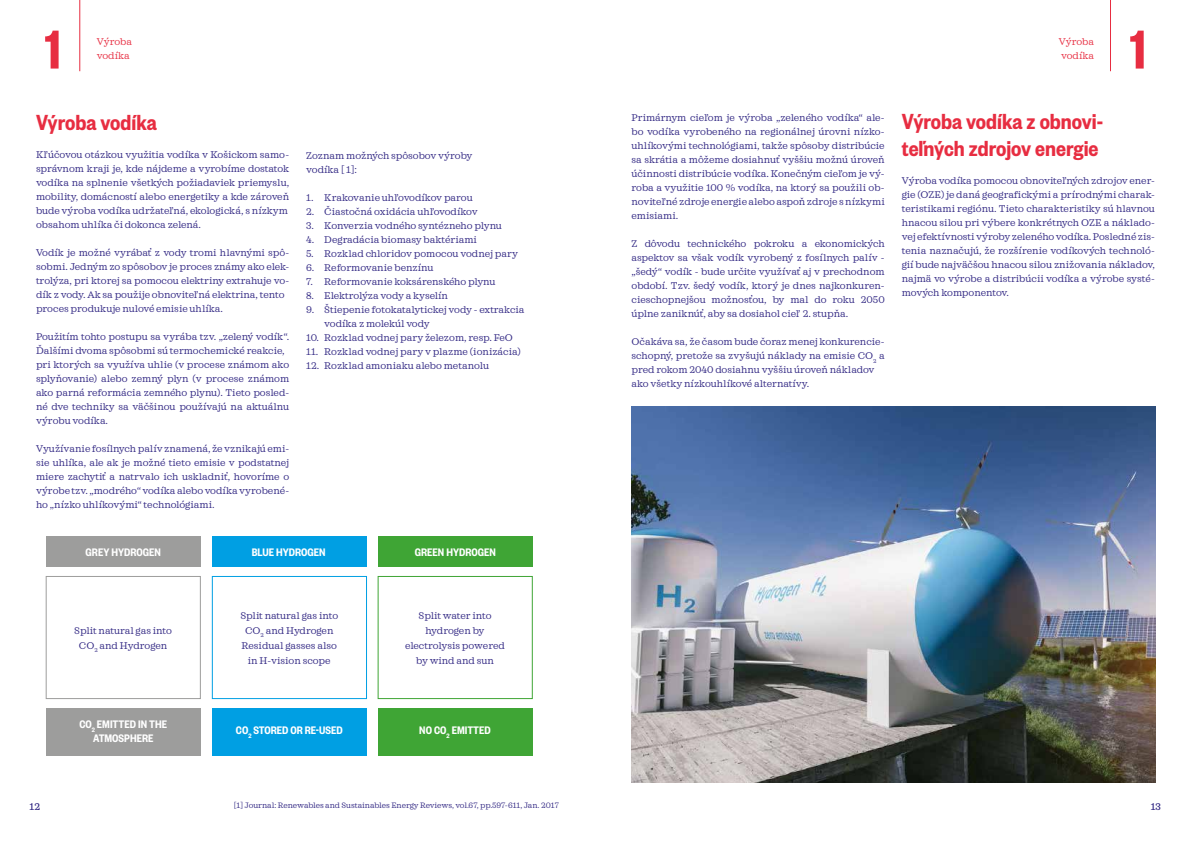
<style>
.page{position:relative;width:1191px;height:842px;background:#fff}
.page>*{position:absolute;margin:0;border:0;box-sizing:border-box;transform-origin:0 0}
.t1{font:600 60px "Founders Grotesk Condensed";color:#e72d41}
.t2{font:600 24px/27px "Founders Grotesk Condensed";color:#e72d41}
.t3{font:600 12px/14.4px "Founders Grotesk Condensed";color:#fff;text-align:center}
.t4{font:10px/14px "Sagona";color:#312783}
.t5{font:10px/14px "Sagona";color:#e72d41}
.t6{font:500 10px "Sagona";color:#312783}
.t7{font:8px "Sagona";color:#312783}
</style>
<div class="page">
<hr style="left:79px;top:0;width:1px;height:71px;background:#e72d41">
<hr style="left:1110px;top:0;width:1px;height:71px;background:#e72d41">
<div style="left:46px;top:537px;width:155px;height:30px;background:#9d9d9c"></div>
<div style="left:212px;top:537px;width:155px;height:30px;background:#009fe3"></div>
<div style="left:378px;top:537px;width:154px;height:30px;background:#3fa535"></div>
<div style="left:46px;top:576px;width:155px;height:123px;border:1px solid #9d9d9c"></div>
<div style="left:46px;top:708px;width:154px;height:47px;background:#9d9d9c"></div>
<div style="left:212px;top:576px;width:155px;height:123px;border:1px solid #009fe3"></div>
<div style="left:212px;top:708px;width:155px;height:47px;background:#009fe3"></div>
<div style="left:378px;top:576px;width:154px;height:123px;border:1px solid #3fa535"></div>
<div style="left:378px;top:708px;width:154px;height:47px;background:#3fa535"></div>
<img style="left:631px;top:406px;width:524px;height:376px">
<h1 class="t1" style="left:45px;top:13px;width:18px">1</h1>
<h1 class="t1" style="left:1129px;top:13px;width:18px">1</h1>
<p class="t5" style="left:97px;top:35px;width:37px">Výroba vodíka</p>
<p class="t5" style="left:1058px;top:35px;width:37px">Výroba vodíka</p>
<h2 class="t2" style="left:36px;top:108px;width:122px">Výroba vodíka</h2>
<p class="t4" style="left:36px;top:147px;width:255px">Kľ účovou otázkou využitia vodíka v Košickom samo&shy;správnom kraji je, kde nájdeme a vyrobíme dostatok vodíka na splnenie všetkých požiadaviek priemyslu, mobility, domácností alebo energetiky a kde zároveň bude výroba vodíka udržateľná, ekologická, s nízkym obsahom uhlíka či dokonca zelená.</p>
<p class="t4" style="left:36px;top:245px;width:255px">Vodík je možné vyrábať z vody tromi hlavnými spô&shy;sobmi. Jedným zo spôsobov je proces známy ako elek&shy;trolýza, pri ktorej sa pomocou elektriny extrahuje vo&shy;dík z vody. Ak sa použije obnoviteľná elektrina, tento proces produkuje nulové emisie uhlíka.</p>
<p class="t4" style="left:36px;top:329px;width:255px">Použitím tohto postupu sa vyrába tzv. „zelený vodík“.<br>Ďalšími dvoma spôsobmi sú termochemické reakcie, pri ktorých sa využíva uhlie (v procese známom ako splyňovanie) alebo zemný plyn (v procese známom ako parná reformácia zemného plynu). Tieto posled&shy;né dve techniky sa väčšinou používajú na aktuálnu výrobu vodíka.</p>
<p class="t4" style="left:36px;top:441px;width:255px;text-align:justify">Využívanie fosílnych palív znamená, že vznikajú emi&shy;sie uhlíka, ale ak je možné tieto emisie v podstatnej miere zachytiť a natrvalo ich uskladniť, hovoríme o výrobe tzv. „modrého“ vodíka alebo vodíka vyrobené&shy;ho „nízko uhlíkovými“ technológiami.</p>
<p class="t4" style="left:306px;top:148px;width:168px">Zoznam možných spôsobov výroby vodíka [ 1]:</p>
<p class="t4" style="left:306px;top:190px;width:168px">1. Krakovanie uhľovodíkov parou</p>
<p class="t4" style="left:306px;top:204px;width:173px">2. Čiastočná oxidácia uhľovodíkov</p>
<p class="t4" style="left:306px;top:218px;width:197px">3. Konverzia vodného syntézneho plynu</p>
<p class="t4" style="left:306px;top:232px;width:172px">4. Degradácia biomasy baktériami</p>
<p class="t4" style="left:306px;top:246px;width:213px">5. Rozklad chloridov pomocou vodnej pary</p>
<p class="t4" style="left:306px;top:260px;width:129px">6. Reformovanie benzínu</p>
<p class="t4" style="left:306px;top:274px;width:191px">7. Reformovanie koksárenského plynu</p>
<p class="t4" style="left:306px;top:288px;width:143px">8. Elektrolýza vody a kyselín</p>
<p class="t4" style="left:324px;top:302px;width:202px;text-indent:-18px">9. Štiepenie fotokatalytickej vody - extrakcia vodíka z molekúl vody</p>
<p class="t4" style="left:306px;top:330px;width:208px">10. Rozklad vodnej pary železom, resp. FeO</p>
<p class="t4" style="left:306px;top:344px;width:216px">11. Rozklad vodnej pary v plazme (ionizácia)</p>
<p class="t4" style="left:306px;top:358px;width:184px">12. Rozklad amoniaku alebo metanolu</p>
<p class="t3" style="left:86px;top:544px;width:77px">GREY HYDROGEN</p>
<p class="t3" style="left:252px;top:544px;width:75px">BLUE HYDROGEN</p>
<p class="t3" style="left:415px;top:544px;width:82px">GREEN HYDROGEN</p>
<p class="t4" style="left:74px;top:623px;width:99px;line-height:15px;text-align:center">Split natural gas into<br>CO<sub>2</sub> and Hydrogen</p>
<p class="t3" style="left:79px;top:716px;width:89px">CO<sub>2</sub> EMITTED IN THE<br>ATMOSPHERE</p>
<p class="t4" style="left:240px;top:608px;width:99px;line-height:15px;text-align:center">Split natural gas into<br>CO<sub>2</sub> and Hydrogen<br>Residual gasses also in H-vision scope</p>
<p class="t3" style="left:236px;top:722px;width:108px">CO<sub>2</sub> STORED OR RE-USED</p>
<p class="t4" style="left:405px;top:608px;width:101px;line-height:15px;text-align:center">Split water into hydrogen by electrolysis powered by wind and sun</p>
<p class="t3" style="left:419px;top:722px;width:73px">NO CO<sub>2</sub> EMITTED</p>
<p class="t4" style="left:631px;top:111px;width:255px;text-align:justify">Primárnym cieľom je výroba „zeleného vodíka“ ale&shy;bo vodíka vyrobeného na regionálnej úrovni nízko&shy;uhlíkovými technológiami, takže spôsoby distribúcie sa skrátia a môžeme dosiahnuť vyššiu možnú úroveň účinnosti distribúcie vodíka. Konečným cieľom je vý&shy;roba a využitie 100 % vodíka, na ktorý sa použili ob&shy;noviteľné zdroje energie alebo aspoň zdroje s nízkymi emisiami.</p>
<p class="t4" style="left:631px;top:237px;width:255px;text-align:justify">Z dôvodu technického pokroku a ekonomických aspektov sa však vodík vyrobený z fosílnych palív - „šedý“ vodík - bude určite využívať aj v prechodnom období. Tzv. šedý vodík, ktorý je dnes najkonkuren&shy;cieschopnejšou možnosťou, by mal do roku 2050 úplne zaniknúť, aby sa dosiahol cieľ 2. stupňa.</p>
<p class="t4" style="left:631px;top:335px;width:255px">Očakáva sa, že časom bude čoraz menej konkurencie&shy;schopný, pretože sa zvyšujú náklady na emisie CO<sub>2</sub> a pred rokom 2040 dosiahnu vyššiu úroveň nákladov ako všetky nízkouhlíkové alternatívy.</p>
<h2 class="t2" style="left:901px;top:106px;width:203px">Výroba vodíka z obnovi&shy;teľných zdrojov energie</h2>
<p class="t4" style="left:901px;top:173px;width:255px;text-align:justify">Výroba vodíka pomocou obnoviteľných zdrojov ener&shy;gie (OZE) je daná geografickými a prírodnými charak&shy;teristikami regiónu. Tieto charakteristiky sú hlavnou hnacou silou pri výbere konkrétnych OZE a náklado&shy;vej efektívnosti výroby zeleného vodíka. Posledné zis&shy;tenia naznačujú, že rozšírenie vodíkových technoló&shy;gií bude najväčšou hnacou silou znižovania nákladov, najmä vo výrobe a distribúcii vodíka a výrobe systé&shy;mových komponentov.</p>
<p class="t7" style="left:234px;top:801px;width:326px">[1] Journal: Renewables and Sustainables Energy Reviews, vol.67, pp.597-611, Jan. 2017</p>
<p class="t6" style="left:30px;top:800px;width:12px">12</p>
<p class="t6" style="left:1150px;top:800px;width:12px">13</p>
</div>
